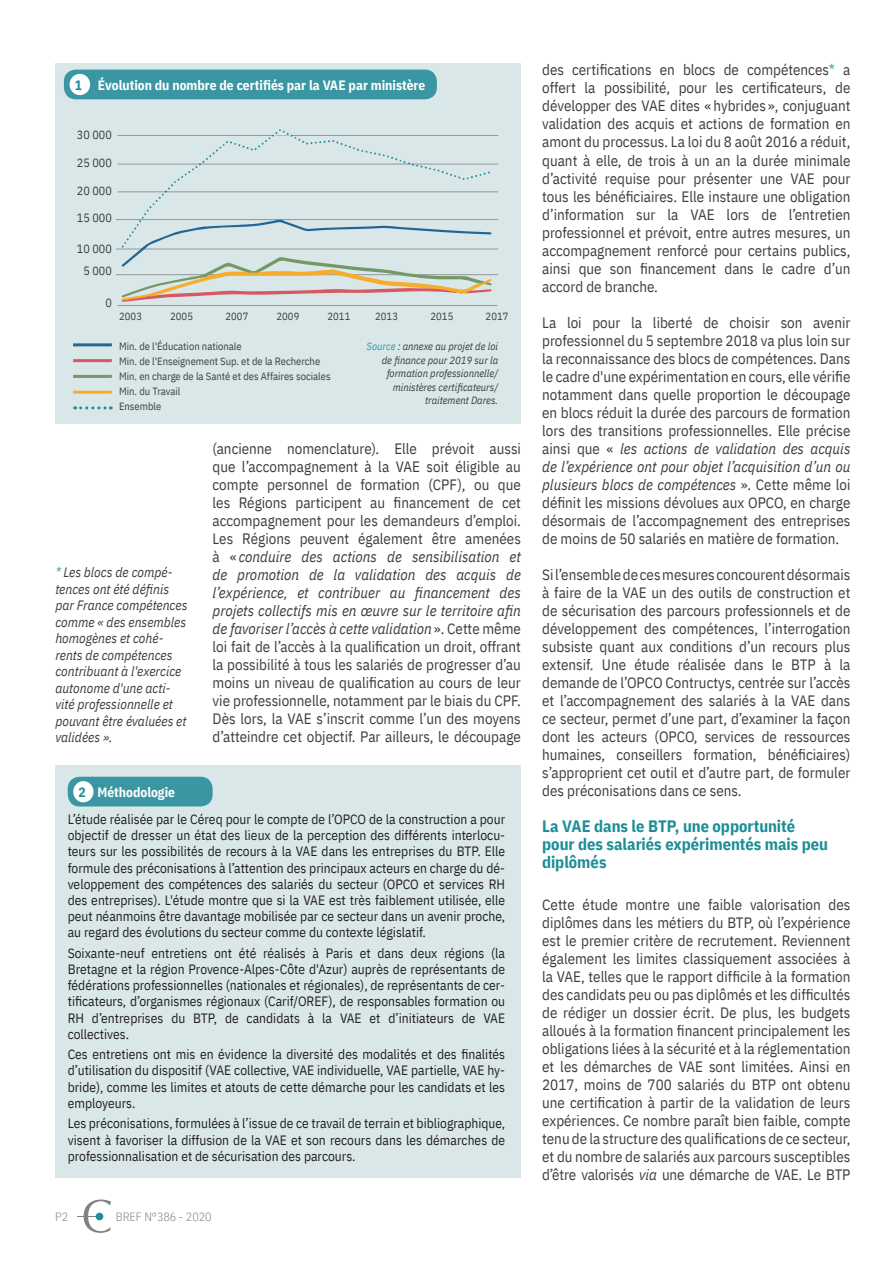
<style>
.page{position:relative;width:893px;height:1263px;background:#fff}
.page>*{position:absolute;margin:0;border:0;box-sizing:border-box;transform-origin:0 0}
.INTERTITRES{font:700 16.5px/18px "IBM Plex Sans Cond";letter-spacing:-.005em;color:#1d8e98}
.TEXTE{font:15px/18px "IBM Plex Sans Cond";color:#3e3e3f;text-align:justify}
.TEXTEENCADRE{font:13.5px/16.2px "IBM Plex Sans Cond";color:#231f20;text-align:justify}
.TEXTE-2{font:italic 13.5px/16.5px "IBM Plex Sans Cond";color:#3e3e3f}
.TEXTEENCADRE-2{font:700 13.5px "IBM Plex Sans Cond";color:#fff}
.TEXTEENCADRE-3{font:700 13.5px "IBM Plex Sans Cond";color:#1d8e98}
.TEXTE-3{font:12px "IBM Plex Sans Cond";color:#3e3e3f}
.t1{font:300 12px "IBM Plex Sans Cond";color:#808285}
.TEXTE-4{font:10.5px/15px "IBM Plex Sans Cond";color:#3e3e3f}
.TEXTEENCADRE-4{font:italic 10.5px/13.5px "IBM Plex Sans Cond";color:#3e3e3f;text-align:right}
.s1{color:#3996a2}
.s2{font-style:italic}
</style>
<div class="page">
<svg style="left:77px;top:1199px;width:34px;height:34px"></svg>
<div style="left:96px;top:1213px;width:7px;height:7px;background:#1d8e98;border-radius:50%"></div>
<div style="left:55px;top:766px;width:466px;height:412px;background:#dae7e9"></div>
<div style="left:68px;top:777px;width:145px;height:29px;background:#3996a2;border-radius:12px"></div>
<div style="left:73px;top:781px;width:21px;height:21px;background:#fff;border-radius:50%"></div>
<div style="left:55px;top:63px;width:465px;height:361px;background:#dae7e9"></div>
<div style="left:64px;top:70px;width:373px;height:29px;background:#3996a2;border-radius:12px"></div>
<div style="left:70px;top:74px;width:20px;height:21px;background:#fff;border-radius:50%"></div>
<hr style="left:117px;top:135px;width:381px;height:1px;background:#939598">
<hr style="left:117px;top:164px;width:381px;height:1px;background:#939598">
<hr style="left:117px;top:191px;width:381px;height:1px;background:#939598">
<hr style="left:116px;top:219px;width:382px;height:1px;background:#939598">
<hr style="left:116px;top:249px;width:382px;height:1px;background:#939598">
<hr style="left:116px;top:274px;width:382px;height:1px;background:#939598">
<hr style="left:117px;top:305px;width:380px;height:1px;background:#939598">
<svg style="left:121px;top:129px;width:371px;height:173px"></svg>
<svg style="left:75px;top:406px;width:36px;height:3px"></svg>
<hr style="left:73px;top:343px;width:39px;height:3px;background:#226794">
<hr style="left:73px;top:375px;width:39px;height:3px;background:#739967">
<hr style="left:73px;top:391px;width:39px;height:3px;background:#f6ac2d">
<hr style="left:73px;top:359px;width:39px;height:3px;background:#d65961">
<p class="TEXTEENCADRE-3" style="left:75px;top:74px;width:9px">1</p>
<p class="TEXTEENCADRE-2" style="left:98px;top:74px;width:329px">Évolution du nombre de certifiés par la VAE par ministère</p>
<p class="TEXTE-3" style="left:77px;top:125px;width:36px">30 000</p>
<p class="TEXTE-3" style="left:77px;top:154px;width:36px">25 000</p>
<p class="TEXTE-3" style="left:77px;top:182px;width:36px">20 000</p>
<p class="TEXTE-3" style="left:77px;top:209px;width:36px">15 000</p>
<p class="TEXTE-3" style="left:77px;top:240px;width:36px">10 000</p>
<p class="TEXTE-3" style="left:83px;top:262px;width:30px">5 000</p>
<p class="TEXTE-3" style="left:105px;top:294px;width:8px">0</p>
<p class="TEXTE-4" style="left:119px;top:308px;width:24px">2003</p>
<p class="TEXTE-4" style="left:170px;top:308px;width:24px">2005</p>
<p class="TEXTE-4" style="left:225px;top:308px;width:24px">2007</p>
<p class="TEXTE-4" style="left:276px;top:308px;width:24px">2009</p>
<p class="TEXTE-4" style="left:327px;top:308px;width:24px">2011</p>
<p class="TEXTE-4" style="left:375px;top:308px;width:24px">2013</p>
<p class="TEXTE-4" style="left:430px;top:308px;width:24px">2015</p>
<p class="TEXTE-4" style="left:486px;top:308px;width:24px">2017</p>
<p class="TEXTE-4" style="left:119px;top:338px;width:213px">Min. de l'Éducation nationale<br>Min. de l'Enseignement Sup. et de la Recherche<br>Min. en charge de la Santé et des Affaires sociales<br>Min. du Travail<br>Ensemble</p>
<p class="TEXTEENCADRE-4" style="left:367px;top:339px;width:133px"><span class="s1">Source</span> : annexe au projet de loi de finance pour 2019 sur la formation professionnelle/ ministères certificateurs/ traitement Dares.</p>
<p class="TEXTE-2" style="left:55px;top:563px;width:134px"><span class="s1">*</span> Les blocs de compé&shy;tences ont été définis par France compétences comme « des ensembles homogènes et cohé&shy;rents de compétences contribuant à l'exercice autonome d'une acti&shy;vité professionnelle et pouvant être évaluées et validées ».</p>
<p class="TEXTE" style="left:213px;top:438px;width:310px">(ancienne nomenclature). Elle prévoit aussi que l’accompagnement à la VAE soit éligible au compte personnel de formation (CPF), ou que les Régions participent au financement de cet accompagnement pour les demandeurs d’emploi.<br>Les Régions peuvent également être amenées à « <span class="s2">conduire des actions de sensibilisation et de promotion de la validation des acquis de l’expérience, et contribuer au financement des projets collectifs mis en œuvre sur le territoire afin de favoriser l’accès à cette validation</span>». Cette même loi fait de l’accès à la qualification un droit, offrant la possibilité à tous les salariés de progresser d’au moins un niveau de qualification au cours de leur vie professionnelle, notamment par le biais du CPF.<br>Dès lors, la VAE s’inscrit comme l’un des moyens d’atteindre cet objectif. Par ailleurs, le découpage</p>
<p class="TEXTEENCADRE-3" style="left:79px;top:781px;width:9px">2</p>
<p class="TEXTEENCADRE-2" style="left:97px;top:781px;width:79px">Méthodologie</p>
<p class="TEXTEENCADRE" style="left:68px;top:810px;width:439px">L’étude réalisée par le Céreq pour le compte de l’OPCO de la construction a pour objectif de dresser un état des lieux de la perception des différents interlocu&shy;teurs sur les possibilités de recours à la VAE dans les entreprises du BTP. Elle formule des préconisations à l’attention des principaux acteurs en charge du dé&shy;veloppement des compétences des salariés du secteur (OPCO et services RH des entreprises). L'étude montre que si la VAE est très faiblement utilisée, elle peut néanmoins être davantage mobilisée par ce secteur dans un avenir proche, au regard des évolutions du secteur comme du contexte législatif.</p>
<p class="TEXTEENCADRE" style="left:68px;top:944px;width:439px">Soixante-neuf entretiens ont été réalisés à Paris et dans deux régions (la Bretagne et la région Provence-Alpes-Côte d'Azur) auprès de représentants de fédérations professionnelles (nationales et régionales), de représentants de cer&shy;tificateurs, d’organismes régionaux (Carif/OREF), de responsables formation ou RH d’entreprises du BTP, de candidats à la VAE et d’initiateurs de VAE collectives.</p>
<p class="TEXTEENCADRE" style="left:68px;top:1045px;width:439px">Ces entretiens ont mis en évidence la diversité des modalités et des finalités d’utilisation du dispositif (VAE collective, VAE individuelle, VAE partielle, VAE hy&shy;bride), comme les limites et atouts de cette démarche pour les candidats et les employeurs.</p>
<p class="TEXTEENCADRE" style="left:68px;top:1114px;width:439px">Les préconisations, formulées à l’issue de ce travail de terrain et bibliographique, visent à favoriser la diffusion de la VAE et son recours dans les démarches de professionnalisation et de sécurisation des parcours.</p>
<p class="t1" style="left:55px;top:1207px;width:14px">P2</p>
<p class="t1" style="left:116px;top:1207px;width:97px">BREF N°386 - 2020</p>
<p class="TEXTE" style="left:542px;top:60px;width:310px">des certifications en blocs de compétences<span class="s1">*</span> a offert la possibilité, pour les certificateurs, de développer des VAE dites «hybrides », conjuguant validation des acquis et actions de formation en amont du processus. La loi du 8 août 2016 a réduit, quant à elle, de trois à un an la durée minimale d’activité requise pour présenter une VAE pour tous les bénéficiaires. Elle instaure une obligation d’information sur la VAE lors de l’entretien professionnel et prévoit, entre autres mesures, un accompagnement renforcé pour certains publics, ainsi que son financement dans le cadre d’un accord de branche.</p>
<p class="TEXTE" style="left:542px;top:312px;width:310px">La loi pour la liberté de choisir son avenir professionnel du 5 septembre 2018 va plus loin sur la reconnaissance des blocs de compétences. Dans le cadre d'une expérimentation en cours, elle vérifie notamment dans quelle proportion le découpage en blocs réduit la durée des parcours de formation lors des transitions professionnelles. Elle précise ainsi que « <span class="s2">les actions de validation des acquis de l’expérience ont pour objet l’acquisition d’un ou plusieurs blocs de compétences</span> ». Cette même loi définit les missions dévolues aux OPCO, en charge désormais de l’accompagnement des entreprises de moins de 50 salariés en matière de formation.</p>
<p class="TEXTE" style="left:542px;top:564px;width:310px">Si l’ensemble de ces mesures concourent désormais à faire de la VAE un des outils de construction et de sécurisation des parcours professionnels et de développement des compétences, l’interrogation subsiste quant aux conditions d’un recours plus extensif. Une étude réalisée dans le BTP à la demande de l’OPCO Contructys, centrée sur l’accès et l’accompagnement des salariés à la VAE dans ce secteur, permet d’une part, d’examiner la façon dont les acteurs (OPCO, services de ressources humaines, conseillers formation, bénéficiaires) s’approprient cet outil et d’autre part, de formuler des préconisations dans ce sens.</p>
<p class="INTERTITRES" style="left:542px;top:815px;width:287px">La VAE dans le BTP, une opportunité pour des salariés expérimentés mais peu diplômés</p>
<p class="TEXTE" style="left:542px;top:894px;width:310px">Cette étude montre une faible valorisation des diplômes dans les métiers du BTP, où l’expérience est le premier critère de recrutement. Reviennent également les limites classiquement associées à la VAE, telles que le rapport difficile à la formation des candidats peu ou pas diplômés et les difficultés de rédiger un dossier écrit. De plus, les budgets alloués à la formation financent principalement les obligations liées à la sécurité et à la réglementation et les démarches de VAE sont limitées. Ainsi en 2017, moins de 700 salariés du BTP ont obtenu une certification à partir de la validation de leurs expériences. Ce nombre paraît bien faible, compte tenu de la structure des qualifications de ce secteur, et du nombre de salariés aux parcours susceptibles d’être valorisés <span class="s2">via</span> une démarche de VAE. Le BTP</p>
</div>
